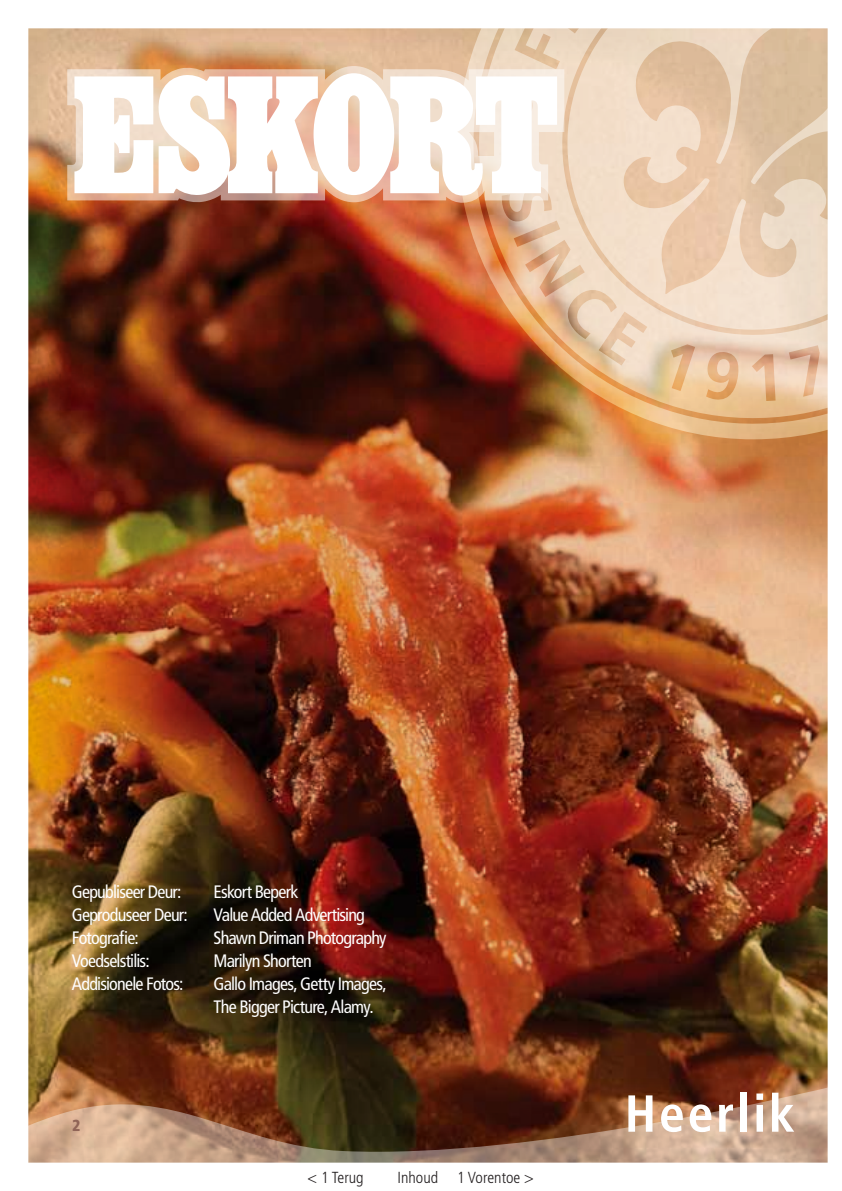
<style>
.page{position:relative;width:842px;height:1191px;background:#fff}
.page>*{position:absolute;margin:0;border:0;box-sizing:border-box;transform-origin:0 0}
.t1{font:condensed 18px/23px "Frutiger LT Std";letter-spacing:-.04em;color:#fff}
.t2{font:300 condensed 16px "Frutiger";color:#231f20}
.t3{font:900 condensed 16px "Frutiger LT Std";color:#906457}
</style>
<div class="page">
<img style="left:28px;top:28px;width:800px;height:1135px">
<p class="t1" style="left:72px;top:880px;width:111px">Gepubliseer Deur:</p>
<p class="t1" style="left:214px;top:880px;width:86px">Eskort Beperk</p>
<p class="t1" style="left:72px;top:903px;width:118px">Geproduseer Deur:</p>
<p class="t1" style="left:214px;top:903px;width:153px">Value Added Advertising</p>
<p class="t1" style="left:72px;top:926px;width:69px">Fotografie:</p>
<p class="t1" style="left:214px;top:926px;width:174px">Shawn Driman Photography</p>
<p class="t1" style="left:72px;top:949px;width:79px">Voedselstilis:</p>
<p class="t1" style="left:214px;top:949px;width:100px">Marilyn Shorten</p>
<p class="t1" style="left:72px;top:972px;width:113px">Addisionele Fotos:</p>
<p class="t1" style="left:214px;top:972px;width:175px">Gallo Images, Getty Images,<br>The Bigger Picture, Alamy.</p>
<p class="t3" style="left:72px;top:1115px;width:10px">2</p>
<p class="t2" style="left:308px;top:1168px;width:58px">&lt; 1 Terug</p>
<p class="t2" style="left:398px;top:1168px;width:138px">Inhoud 1 Vorentoe &gt;</p>
</div>
